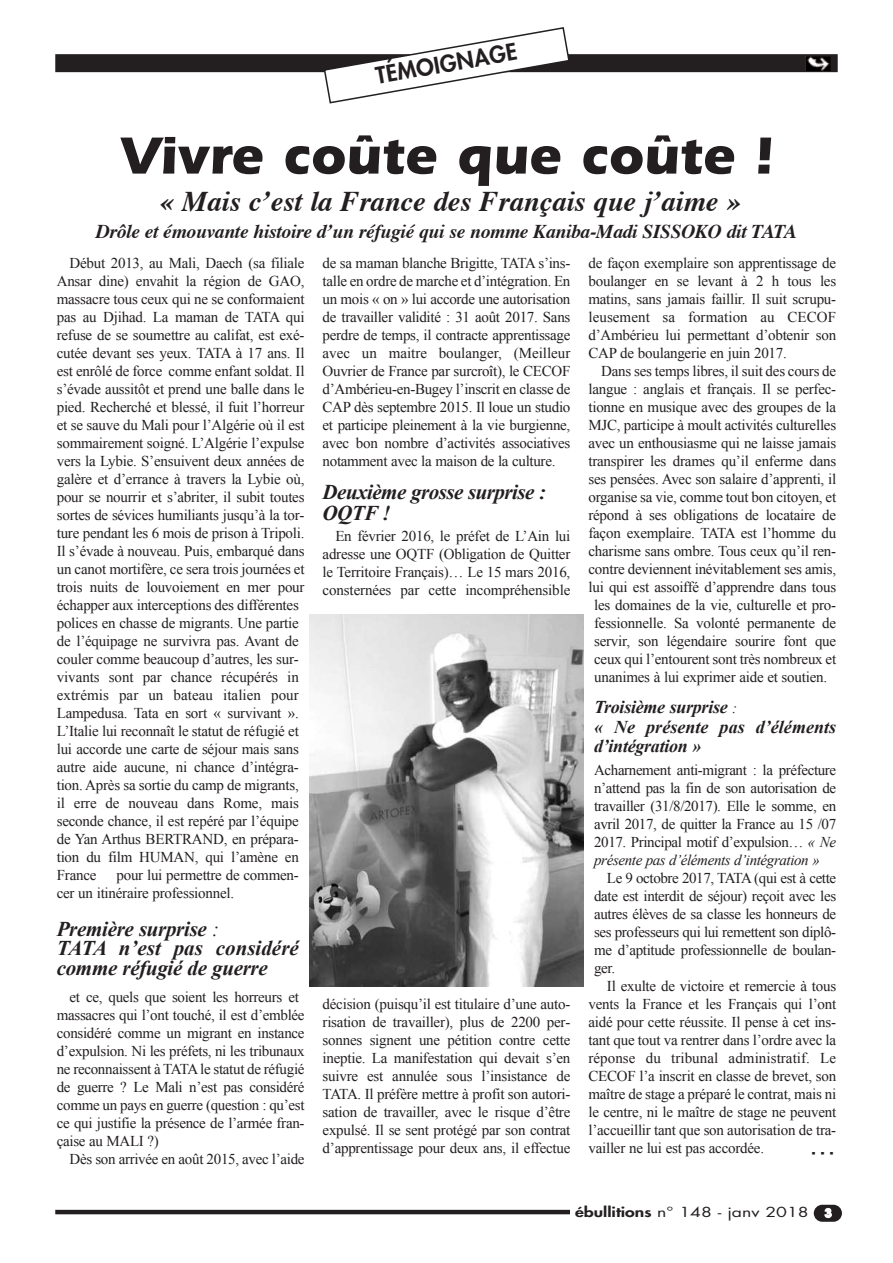
<style>
.page{position:relative;width:893px;height:1263px;background:#fff}
.page>*{position:absolute;margin:0;border:0;box-sizing:border-box;transform-origin:0 0}
.t1{font:700 54px "Itc Eras";color:#231f20}
.t2{font:italic 700 28.5px "Times";color:#231f20}
.t3{font:27px "Helvetica";color:#231f20}
.t4{font:800 22.5px "Futura";color:#231f20}
.t5{font:italic 700 21px/19.5px "Times New Roman";letter-spacing:-.015em;color:#231f20}
.t6{font:italic 700 19.5px "Times";letter-spacing:-.015em;color:#231f20}
.t7{font:italic 700 18px/19.5px "Times New Roman";letter-spacing:-.015em;color:#231f20}
.t8{font:15px/18px "Times New Roman";letter-spacing:-.015em;color:#231f20;text-align:justify}
.t9{font:13.5px "Futura";color:#231f20;scale:1.3 1}
.s1{font-weight:400}
.s2{font-weight:400;font-size:15px}
.s3{font-style:italic}
.s4{font-weight:800}
.s5{font-family:"Avant Garde";font-weight:700;font-size:12px;color:#fff}
</style>
<div class="page">
<div style="left:55px;top:54px;width:783px;height:18px;background:#231f20"></div>
<hr style="left:55px;top:1210px;width:546px;height:4px;background:#231f20">
<div style="left:570px;top:1204px;width:240px;height:19px;background:#fff"></div>
<div style="left:814px;top:1205px;width:28px;height:17px;background:#231f20;border-radius:9px"></div>
<img style="left:806px;top:56px;width:24px;height:15px">
<svg style="left:323px;top:27px;width:248px;height:77px"></svg>
<img style="left:309px;top:614px;width:275px;height:372px">
<h3 class="t4" style="left:374px;top:65px;width:145px;rotate:-10deg">TÉMOIGNAGE</h3>
<h1 class="t1" style="left:120px;top:137px;width:654px">Vivre coûte que coûte !</h1>
<h2 class="t2" style="left:160px;top:190px;width:582px">« Mais c’est la France des Français que j’aime »</h2>
<h3 class="t6" style="left:96px;top:223px;width:703px">Drôle et émouvante histoire d’un réfugié qui se nomme Kaniba-Madi SISSOKO dit TATA</h3>
<p class="t8" style="left:57px;top:254px;width:249px;text-align:left;text-indent:13px">Début 2013, au Mali, Daech (sa filiale Ansar dine) envahit la région de GAO, massacre tous ceux qui ne se conformaient pas au Djihad. La maman de TATA qui refuse de se soumettre au califat, est exé&shy;cutée devant ses yeux. TATA à 17 ans. Il est enrôlé de force comme enfant soldat. Il s’évade aussitôt et prend une balle dans le pied. Recherché et blessé, il fuit l’horreur et se sauve du Mali pour l’Algérie où il est sommairement soigné. L’Algérie l’expulse vers la Lybie. S’ensuivent deux années de galère et d’errance à travers la Lybie où, pour se nourrir et s’abriter, il subit toutes sortes de sévices humiliants jusqu’à la tor&shy;ture pendant les 6 mois de prison à Tripoli.<br>Il s’évade à nouveau. Puis, embarqué dans un canot mortifère, ce sera trois journées et trois nuits de louvoiement en mer pour échapper aux interceptions des différentes polices en chasse de migrants. Une partie de l’équipage ne survivra pas. Avant de couler comme beaucoup d’autres, les sur&shy;vivants sont par chance récupérés in extrémis par un bateau italien pour Lampedusa. Tata en sort « survivant ».<br>L’Italie lui reconnaît le statut de réfugié et lui accorde une carte de séjour mais sans autre aide aucune, ni chance d’intégra&shy;tion. Après sa sortie du camp de migrants, il erre de nouveau dans Rome, mais seconde chance, il est repéré par l’équipe de Yan Arthus BERTRAND, en prépara&shy;tion du film HUMAN, qui l’amène en France</p>
<p class="t8" style="left:57px;top:866px;width:244px;text-indent:60px">pour lui permettre de commen&shy;cer un itinéraire professionnel.</p>
<h3 class="t5" style="left:57px;top:919px;width:244px">Première surprise <span class="s1">:<br></span>TATA n’est pas considéré comme réfugié de guerre</h3>
<p class="t8" style="left:57px;top:988px;width:249px;text-align:left;text-indent:13px">et ce, quels que soient les horreurs et massacres qui l’ont touché, il est d’emblée considéré comme un migrant en instance d’expulsion. Ni les préfets, ni les tribunaux ne reconnaissent à TATAle statut de réfugié de guerre ? Le Mali n’est pas considéré comme un pays en guerre (question : qu’est ce qui justifie la présence de l’armée fran&shy;çaise au MALI ?)</p>
<p class="t8" style="left:70px;top:1150px;width:237px">Dès son arrivée en août 2015, avec l’aide</p>
<p class="t8" style="left:323px;top:254px;width:249px">de sa maman blanche Brigitte, TATA s’ins&shy;talle en ordre de marche et d’intégration. En un mois « on » lui accorde une autorisation de travailler validité : 31 août 2017. Sans perdre de temps, il contracte apprentissage avec un maitre boulanger, (Meilleur Ouvrier de France par surcroît), le CECOF d’Ambérieu-en-Bugey l’inscrit en classe de CAP dès septembre 2015. Il loue un studio et participe pleinement à la vie burgienne, avec bon nombre d’activités associatives notamment avec la maison de la culture.</p>
<h3 class="t5" style="left:323px;top:482px;width:225px;line-height:21px">Deuxième grosse surprise :<br>OQTF !</h3>
<p class="t8" style="left:323px;top:526px;width:249px;text-indent:13px">En février 2016, le préfet de L’Ain lui adresse une OQTF (Obligation de Quitter le Territoire Français)… Le 15 mars 2016, consternées par cette incompréhensible</p>
<p class="t8" style="left:323px;top:994px;width:249px">décision (puisqu’il est titulaire d’une auto&shy;risation de travailler), plus de 2200 per&shy;sonnes signent une pétition contre cette ineptie. La manifestation qui devait s’en suivre est annulée sous l’insistance de TATA. Il préfère mettre à profit son autori&shy;sation de travailler, avec le risque d’être expulsé. Il se sent protégé par son contrat d’apprentissage pour deux ans, il effectue</p>
<p class="t8" style="left:588px;top:254px;width:249px">de façon exemplaire son apprentissage de boulanger en se levant à 2 h tous les matins, sans jamais faillir. Il suit scrupu&shy;leusement sa formation au CECOF d’Ambérieu lui permettant d’obtenir son CAP de boulangerie en juin 2017.</p>
<p class="t8" style="left:601px;top:362px;width:237px">Dans ses temps libres, il suit des cours de</p>
<p class="t8" style="left:588px;top:380px;width:249px">langue : anglais et français. Il se perfec-</p>
<p class="t8" style="left:588px;top:398px;width:249px">tionne en musique avec des groupes de la</p>
<p class="t8" style="left:588px;top:416px;width:249px">MJC, participe à moult activités culturelles</p>
<p class="t8" style="left:588px;top:434px;width:249px">avec un enthousiasme qui ne laisse jamais</p>
<p class="t8" style="left:588px;top:452px;width:249px">transpirer les drames qu’il enferme dans</p>
<p class="t8" style="left:588px;top:470px;width:249px">ses pensées. Avec son salaire d’apprenti, il</p>
<p class="t8" style="left:588px;top:488px;width:249px">organise sa vie, comme tout bon citoyen, et</p>
<p class="t8" style="left:588px;top:506px;width:249px">répond à ses obligations de locataire de</p>
<p class="t8" style="left:588px;top:524px;width:249px">façon exemplaire. TATA est l’homme du</p>
<p class="t8" style="left:588px;top:542px;width:249px">charisme sans ombre. Tous ceux qu’il ren-</p>
<p class="t8" style="left:588px;top:560px;width:249px">contre deviennent inévitablement ses amis,</p>
<p class="t8" style="left:588px;top:578px;width:249px">lui qui est assoiffé d’apprendre dans tous</p>
<p class="t8" style="left:594px;top:596px;width:244px">les domaines de la vie, culturelle et pro-</p>
<p class="t8" style="left:594px;top:614px;width:244px">fessionnelle. Sa volonté permanente de</p>
<p class="t8" style="left:594px;top:632px;width:244px">servir, son légendaire sourire font que</p>
<p class="t8" style="left:594px;top:650px;width:244px">ceux qui l’entourent sont très nombreux et</p>
<p class="t8" style="left:594px;top:668px;width:234px">unanimes à lui exprimer aide et soutien.</p>
<p class="t7" style="left:594px;top:697px;width:244px">Troisième surprise <span class="s2">:<br></span>« Ne présente pas d’éléments d’intégration »</p>
<p class="t8" style="left:594px;top:761px;width:244px">Acharnement anti-migrant : la préfecture n’attend pas la fin de son autorisation de travailler (31/8/2017). Elle le somme, en avril 2017, de quitter la France au 15 /07<br>2017. Principal motif d’expulsion… <span class="s3">« Ne présente pas d’éléments d’intégration »</span></p>
<p class="t8" style="left:594px;top:869px;width:244px;text-indent:13px">Le 9 octobre 2017, TATA (qui est à cette date est interdit de séjour) reçoit avec les autres élèves de sa classe les honneurs de ses professeurs qui lui remettent son diplô&shy;me d’aptitude professionnelle de boulan&shy;ger.</p>
<p class="t8" style="left:588px;top:977px;width:249px;text-indent:18px">Il exulte de victoire et remercie à tous vents la France et les Français qui l’ont aidé pour cette réussite. Il pense à cet ins&shy;tant que tout va rentrer dans l’ordre avec la réponse du tribunal administratif. Le CECOF l’a inscrit en classe de brevet, son maître de stage a préparé le contrat, mais ni le centre, ni le maître de stage ne peuvent l’accueillir tant que son autorisation de tra&shy;vailler ne lui est pas accordée.</p>
<h3 class="t3" style="left:836px;top:1172px;width:28px;rotate:-180deg">…</h3>
<p class="t9" style="left:575px;top:1205px;width:199px"><span class="s4">ébullitions</span> n° 148 - janv 2018 <span class="s5">3</span></p>
</div>
